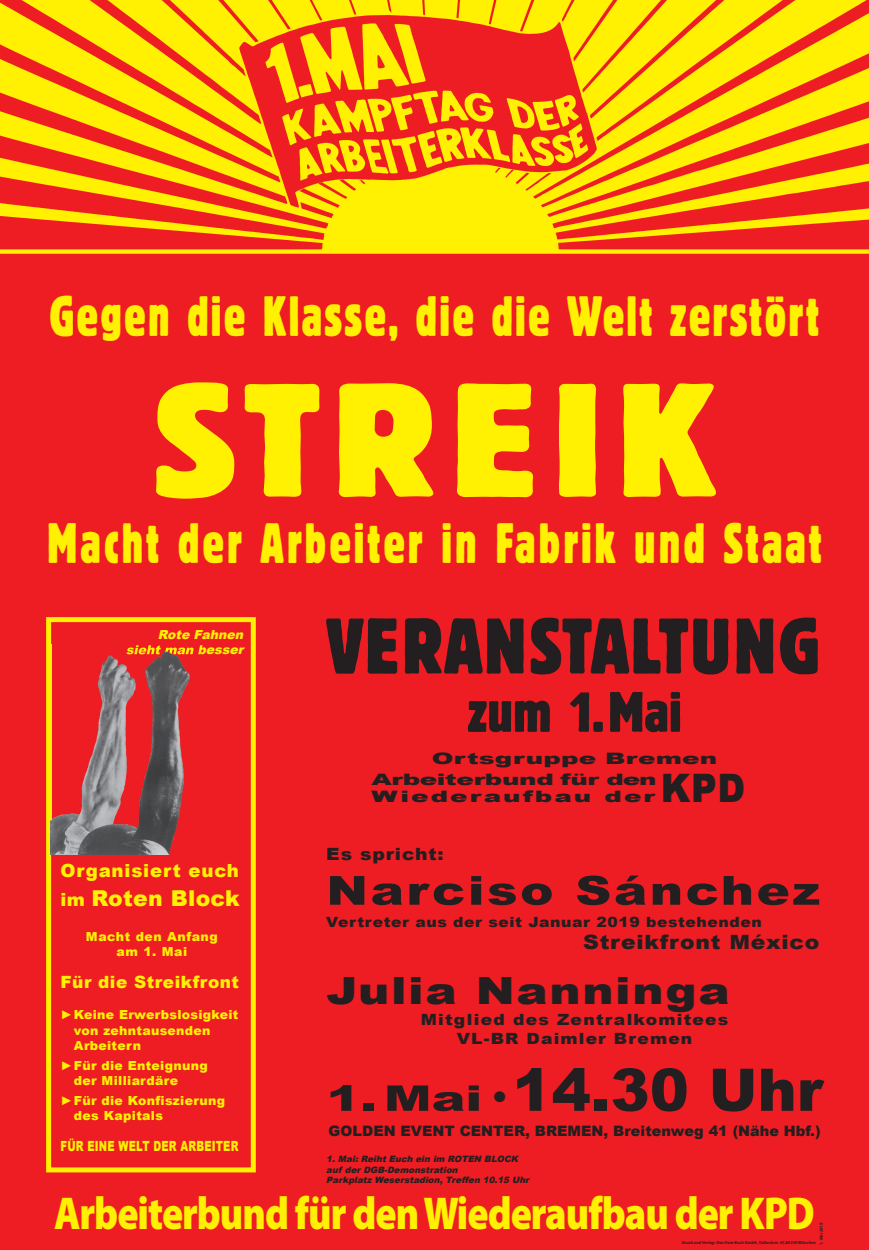
<style>
.page{position:relative;width:869px;height:1250px;background:#fff}
.page>*{position:absolute;margin:0;border:0;box-sizing:border-box;transform-origin:0 0}
.t1{font:condensed 160px "Block BE";letter-spacing:.07em;color:#fff101;scale:1.25 1}
.t2{font:condensed 78.12px "Block BE";letter-spacing:.015em;color:#231f20}
.t3{font:900 58.75px "Arial";color:#231f20}
.t4{font:condensed 56.25px "Block BE";letter-spacing:.06em;color:#fff101;scale:.83 1}
.t5{font:condensed 56.25px "Block BE";color:#231f20}
.t6{font:900 46.25px "Myriad Pro";letter-spacing:-.025em;color:#fff101;scale:.85 1}
.t7{font:900 40px "Arial";letter-spacing:.05em;color:#231f20;scale:1.25 1}
.t8{font:900 39.19px "Arial";color:#231f20;scale:.91 1}
.t9{font:900 37.5px "Arial";letter-spacing:.035em;color:#231f20;scale:1.25 1}
.t10{font:900 35.38px "Arial";color:#231f20;scale:1.43 1}
.t11{font:900 21.88px "Arial";color:#fff101}
.t12{font:900 19.69px "Arial";letter-spacing:.035em;color:#231f20;scale:1.11 1}
.t13{font:900 18.12px "Arial";letter-spacing:.045em;color:#fff101}
.t14{font:900 16.88px "Arial";letter-spacing:.03em;color:#fff101}
.t15{font:900 16.88px "Arial";letter-spacing:.045em;color:#231f20;scale:1.11 1}
.t16{font:900 15.75px/20.6px "Arial";letter-spacing:.005em;color:#231f20;scale:1.67 1}
.t17{font:900 15.75px "Arial";letter-spacing:.075em;color:#231f20;scale:1.67 1}
.t18{font:900 15.5px/18.8px "Arial";letter-spacing:.065em;color:#231f20;text-align:center;scale:1.11 1}
.t19{font:900 14.38px "Arial";color:#231f20}
.t20{font:900 14.06px "Arial";letter-spacing:.035em;color:#231f20;scale:1.11 1}
.t21{font:900 14px "Arial";letter-spacing:.02em;color:#fff101;scale:.71 1}
.t22{font:900 12.5px/15.6px "Arial";letter-spacing:.025em;color:#fff101}
.t23{font:900 12.5px/15.6px "Arial";letter-spacing:.045em;color:#fff101;text-align:center}
.t24{font:italic 900 12.5px "Arial";color:#fff101}
.t25{font:italic 900 8.75px/10.5px "Arial";color:#231f20}
.t26{font:italic 700 4.38px "Myriad Pro";color:#231f20}
.s1{font-size:18.12px}
</style>
<div class="page">
<div style="left:0;top:202px;width:868px;height:1047px;background:#ee1d23"></div>
<img style="left:0;top:0;width:868px;height:249px">
<div style="left:0;top:249px;width:868px;height:5px;background:#fff101"></div>
<div style="left:46px;top:617px;width:210px;height:555px;border:5px solid #fff101"></div>
<img style="left:51px;top:644px;width:151px;height:210px">
<img style="left:127px;top:645px;width:64px;height:9px">
<h3 class="t4" style="left:50px;top:284px;width:928px">Gegen die Klasse, die die Welt zerstört</h3>
<h1 class="t1" style="left:153px;top:348px;width:452px">STREIK</h1>
<h3 class="t4" style="left:47px;top:510px;width:934px">Macht der Arbeiter in Fabrik und Staat</h3>
<p class="t24" style="left:158px;top:624px;width:90px">rote Fahnen</p>
<h3 class="t13" style="left:60px;top:856px;width:180px">organisiert euch</h3>
<h3 class="t11" style="left:60px;top:882px;width:181px"><span class="s1">im</span> roten Block</h3>
<p class="t23" style="left:86px;top:927px;width:133px">Macht den Anfang am 1. Mai</p>
<h3 class="t14" style="left:60px;top:968px;width:180px">Für die Streikfront</h3>
<p class="t22" style="left:74px;top:1005px;width:166px;text-indent:-13px">►Keine erwerbslosigkeit von zehntausenden<br>Arbeitern</p>
<p class="t22" style="left:74px;top:1056px;width:135px;text-indent:-13px">►Für die enteignung der Milliardäre</p>
<p class="t22" style="left:74px;top:1091px;width:153px;text-indent:-13px">►Für die Konfiszierung des Kapitals</p>
<p class="t21" style="left:60px;top:1135px;width:252px">Für eine Welt der ArBeiter</p>
<h2 class="t2" style="left:326px;top:601px;width:494px">VERANSTALTUNG</h2>
<h3 class="t5" style="left:467px;top:679px;width:216px">zum 1.Mai</h3>
<p class="t16" style="left:371px;top:747px;width:208px;text-indent:60px">ortsgruppe Bremen<br>Arbeiterbund für den</p>
<p class="t17" style="left:371px;top:784px;width:172px">Wiederaufbau der</p>
<h3 class="t8" style="left:660px;top:759px;width:94px">KPd</h3>
<h3 class="t15" style="left:326px;top:840px;width:107px">es spricht:</h3>
<h3 class="t7" style="left:326px;top:860px;width:396px">narciso Sánchez</h3>
<p class="t20" style="left:326px;top:910px;width:394px">vertreter aus der seit Januar 2019 bestehenden</p>
<h3 class="t12" style="left:583px;top:926px;width:214px">Streikfront México</h3>
<h3 class="t9" style="left:326px;top:962px;width:324px">Julia nanninga</h3>
<p class="t18" style="left:420px;top:1009px;width:278px">Mitglied des Zentralkomitees vl-Br daimler Bremen</p>
<h3 class="t3" style="left:493px;top:1045px;width:332px">● 14.30 Uhr</h3>
<p class="t19" style="left:328px;top:1120px;width:493px">Golden event Center, BreMen, Breitenweg 41 (nähe Hbf.)</p>
<h3 class="t10" style="left:326px;top:1071px;width:110px">1.Mai</h3>
<p class="t25" style="left:326px;top:1153px;width:206px">1. Mai: reiht euch ein im roten BloCK auf der dGB-demonstration<br>Parkplatz Weserstadion, treffen 10.15 Uhr</p>
<h3 class="t6" style="left:54px;top:1195px;width:895px">Arbeiterbund für denWiederaufbau der KPD</h3>
<p class="t26" style="left:681px;top:1240px;width:135px">Druck und Verlag: Das Freie Buch GmbH, Tulbeckstr. 4f, 80339 München</p>
<p class="t26" style="left:819px;top:1244px;width:24px;rotate:-90deg">1. Mai 2019</p>
</div>
